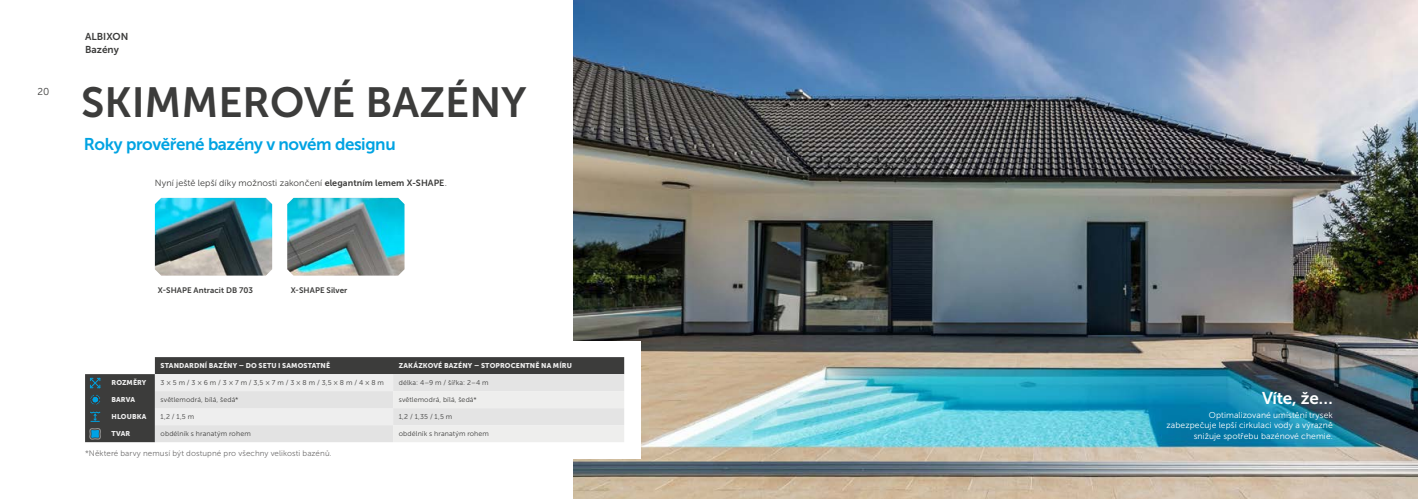
<style>
.page{position:relative;width:1418px;height:499px;background:#fff}
.page>*{position:absolute;margin:0;border:0;box-sizing:border-box;transform-origin:0 0}
.t1{font:42px "Museo Sans 700";color:#3c3c3b}
.t2{font:17px "Museo Sans 700";letter-spacing:-.025em;color:#00a3e2}
.t3{font:17px "Museo Sans 700";letter-spacing:-.02em;color:#fff}
.t4{font:10px/12.5px "Museo Sans 700";color:#3c3c3b}
.t5{font:10px "Museo Sans 300";color:#3c3c3b}
.t6{font:9px "Museo Sans 300";letter-spacing:.01em;color:#3c3c3b}
.t7{font:8.6px/10.3px "Museo Sans 300";letter-spacing:.01em;color:#fff;text-align:right}
.t8{font:8px "Museo Sans 300";letter-spacing:.015em;color:#706f6f}
.t9{font:8px "Museo Sans 700";letter-spacing:.01em;color:#3c3c3b}
.t10{font:7px "Museo Sans 300";letter-spacing:.02em;color:#3c3c3b}
.t11{font:7px "Museo Sans 900";letter-spacing:.015em;color:#ededed}
.s1{font-family:"Museo Sans 700"}
</style>
<div class="page">
<img style="left:574px;top:0;width:843px;height:499px">
<div style="left:531px;top:341px;width:110px;height:117px;background:#fff"></div>
<svg style="left:85px;top:357px;width:539px;height:85px;background:#b8b9b8"></svg>
<img style="left:155px;top:198px;width:117px;height:78px">
<img style="left:287px;top:198px;width:117px;height:78px">
<h3 class="t5" style="left:38px;top:87px;width:13px">20</h3>
<h3 class="t4" style="left:85px;top:30px;width:45px">ALBIXON<br>Bazény</h3>
<h1 class="t1" style="left:81px;top:79px;width:447px">SKIMMEROVÉ BAZÉNY</h1>
<h2 class="t2" style="left:84px;top:134px;width:313px">Roky prověřené bazény v novém designu</h2>
<p class="t6" style="left:155px;top:178px;width:293px">Nyní ještě lepší díky možnosti zakončení <span class="s1">elegantním lemem X-SHAPE</span>.</p>
<p class="t9" style="left:158px;top:285px;width:97px">X-SHAPE Antracit DB 703</p>
<p class="t9" style="left:291px;top:285px;width:58px">X-SHAPE Silver</p>
<p class="t11" style="left:161px;top:362px;width:171px">STANDARDNÍ BAZÉNY – DO SETU I SAMOSTATNĚ</p>
<p class="t11" style="left:399px;top:362px;width:175px">ZAKÁZKOVÉ BAZÉNY – STOPROCENTNĚ NA MÍRU</p>
<p class="t11" style="left:111px;top:379px;width:36px">ROZMĚRY</p>
<p class="t10" style="left:161px;top:379px;width:225px">3 × 5 m / 3 × 6 m / 3 × 7 m / 3,5 × 7 m / 3 × 8 m / 3,5 × 8 m / 4 × 8 m</p>
<p class="t10" style="left:399px;top:379px;width:91px">délka: 4–9 m / šířka: 2 – 4 m</p>
<p class="t11" style="left:111px;top:396px;width:25px">BARVA</p>
<p class="t10" style="left:161px;top:396px;width:79px">světlemodrá, bílá, šedá*</p>
<p class="t10" style="left:399px;top:396px;width:79px">světlemodrá, bílá, šedá*</p>
<p class="t11" style="left:111px;top:413px;width:36px">HLOUBKA</p>
<p class="t10" style="left:161px;top:413px;width:35px">1,2 / 1,5 m</p>
<p class="t10" style="left:399px;top:413px;width:55px">1,2 / 1,35 / 1,5 m</p>
<p class="t11" style="left:111px;top:430px;width:20px">TVAR</p>
<p class="t10" style="left:161px;top:430px;width:92px">obdélník s hranatým rohem</p>
<p class="t10" style="left:399px;top:430px;width:92px">obdélník s hranatým rohem</p>
<p class="t8" style="left:85px;top:449px;width:248px">*Některé barvy nemusí být dostupné pro všechny velikosti bazénů.</p>
<h2 class="t3" style="left:1261px;top:388px;width:72px">Víte, že…</h2>
<p class="t7" style="left:1166px;top:410px;width:168px">Optimalizované umístění trysek zabezpečuje lepší cirkulaci vody a výrazně snižuje spotřebu bazénové chemie.</p>
</div>
